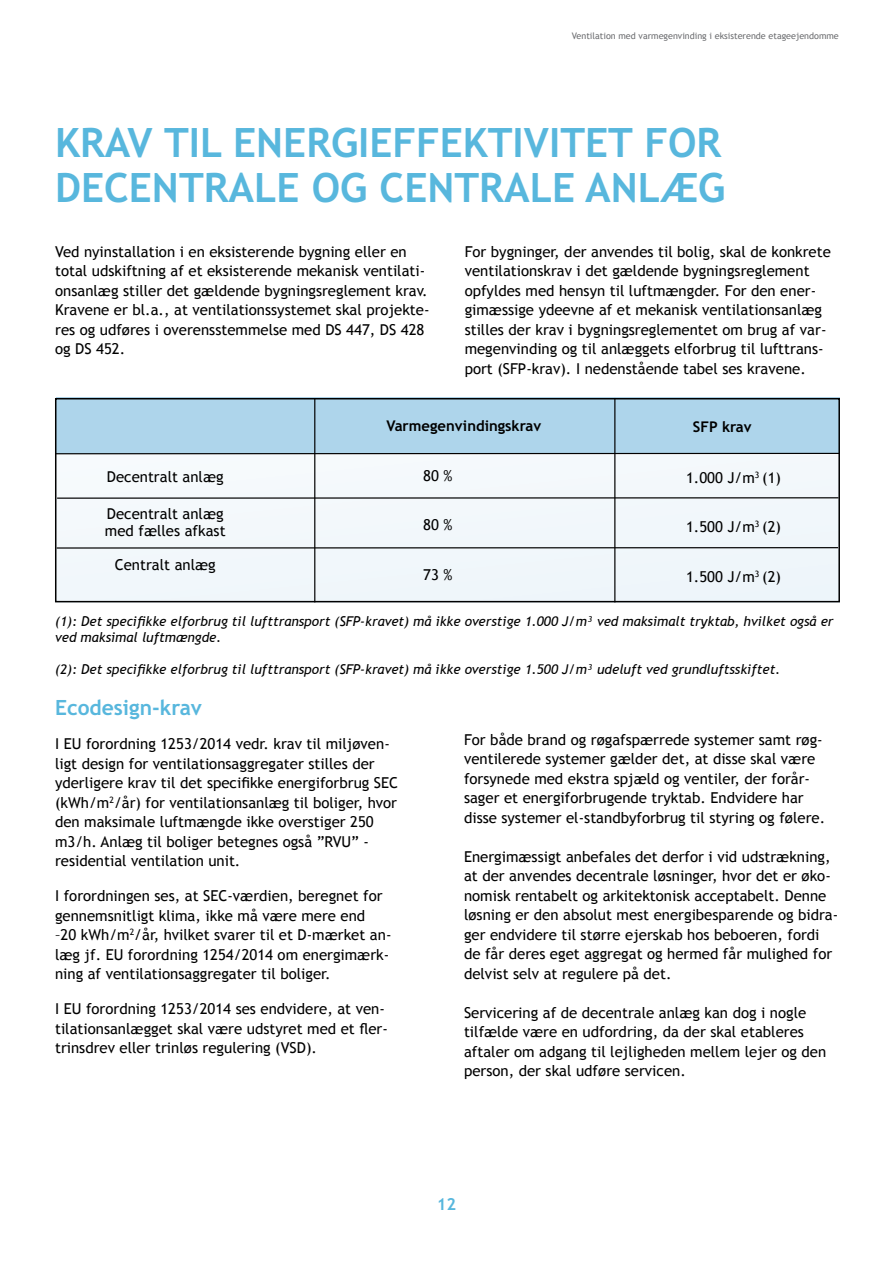
<style>
.page{position:relative;width:893px;height:1263px;background:#fff}
.page>*{position:absolute;margin:0;border:0;box-sizing:border-box;transform-origin:0 0}
.t1{font:700 40.5px "Trebuchet MS";color:#58b7dd}
.t2{font:700 21px "Trebuchet MS";color:#58b7dd}
.t3{font:700 16.5px "Trebuchet MS";color:#58b7dd}
.t4{font:15px/19.5px "Trebuchet MS";color:#000}
.t5{font:700 14.85px "Trebuchet MS";color:#000}
.t6{font:italic 13.5px/16.2px "Trebuchet MS";color:#000}
.t7{font:9px "Trebuchet MS";color:#6d6e71}
</style>
<div class="page">
<div style="left:56px;top:455px;width:784px;height:147px;background:#f2f7fb"></div>
<div style="left:57px;top:398px;width:783px;height:56px;background:#aed5eb"></div>
<div style="left:55px;top:398px;width:785px;height:204px;border:2px solid #000"></div>
<hr style="left:314px;top:398px;width:1px;height:204px;background:#000">
<hr style="left:614px;top:398px;width:1px;height:204px;background:#000">
<hr style="left:55px;top:453px;width:784px;height:1px;background:#000">
<hr style="left:57px;top:497px;width:781px;height:2px;background:#000">
<hr style="left:57px;top:547px;width:781px;height:2px;background:#000">
<p class="t7" style="left:572px;top:30px;width:268px">Ventilation med varmegenvinding i eksisterende etageejendomme</p>
<p class="t1" style="left:55px;top:118px;width:668px">KRAV TIL ENERGIEFFEKTIVITET FOR</p>
<p class="t1" style="left:55px;top:163px;width:672px">DECENTRALE OG CENTRALE ANLÆG</p>
<p class="t4" style="left:55px;top:242px;width:376px">Ved nyinstallation i en eksisterende bygning eller en total udskiftning af et eksisterende mekanisk ventilati&shy;onsanlæg stiller det gældende bygningsreglement krav.<br>Kravene er bl.a., at ventilationssystemet skal projekte&shy;res og udføres i overensstemmelse med DS 447, DS 428 og DS 452.</p>
<p class="t4" style="left:465px;top:242px;width:368px">For bygninger, der anvendes til bolig, skal de konkrete ventilationskrav i det gældende bygningsreglement opfyldes med hensyn til luftmængder. For den ener&shy;gimæssige ydeevne af et mekanisk ventilationsanlæg stilles der krav i bygningsreglementet om brug af var&shy;megenvinding og til anlæggets elforbrug til lufttrans&shy;port (SFP-krav). I nedenstående tabel ses kravene.</p>
<p class="t4" style="left:107px;top:467px;width:118px">Decentralt anlæg</p>
<p class="t4" style="left:107px;top:504px;width:118px">Decentralt anlæg</p>
<p class="t4" style="left:105px;top:521px;width:122px">med fælles afkast</p>
<p class="t4" style="left:115px;top:555px;width:102px">Centralt anlæg</p>
<p class="t5" style="left:387px;top:417px;width:156px">Varmegenvindingskrav</p>
<p class="t5" style="left:693px;top:418px;width:60px">SFP krav</p>
<p class="t4" style="left:423px;top:466px;width:31px">80 %</p>
<p class="t4" style="left:423px;top:515px;width:31px">80 %</p>
<p class="t4" style="left:423px;top:565px;width:31px">73 %</p>
<p class="t4" style="left:686px;top:468px;width:97px">1.000 J/m<sup>3</sup> (1)</p>
<p class="t4" style="left:686px;top:517px;width:97px">1.500 J/m<sup>3</sup> (2)</p>
<p class="t4" style="left:686px;top:567px;width:97px">1.500 J/m<sup>3</sup> (2)</p>
<p class="t6" style="left:55px;top:613px;width:780px">(1): Det specifikke elforbrug til lufttransport (SFP-kravet) må ikke overstige 1.000 J/m³ ved maksimalt tryktab, hvilket også er ved maksimal luftmængde.</p>
<p class="t6" style="left:55px;top:661px;width:727px">(2): Det specifikke elforbrug til lufttransport (SFP-kravet) må ikke overstige 1.500 J/m³ udeluft ved grundluftsskiftet.</p>
<p class="t2" style="left:55px;top:694px;width:148px">Ecodesign-krav</p>
<p class="t4" style="left:55px;top:734px;width:345px">I EU forordning 1253/2014 vedr. krav til miljøven&shy;ligt design for ventilationsaggregater stilles der yderligere krav til det specifikke energiforbrug SEC (kWh/m<sup>2</sup>/år) for ventilationsanlæg til boliger, hvor den maksimale luftmængde ikke overstiger 250 m3/h. Anlæg til boliger betegnes også ”RVU” - residential ventilation unit.</p>
<p class="t4" style="left:55px;top:886px;width:338px">I forordningen ses, at SEC-værdien, beregnet for gennemsnitligt klima, ikke må være mere end<br>–20 kWh/m<sup>2</sup>/år, hvilket svarer til et D-mærket an&shy;læg jf. EU forordning 1254/2014 om energimærk&shy;ning af ventilationsaggregater til boliger.</p>
<p class="t4" style="left:55px;top:999px;width:334px">I EU forordning 1253/2014 ses endvidere, at ven&shy;tilationsanlægget skal være udstyret med et fler&shy;trinsdrev eller trinløs regulering (VSD).</p>
<p class="t4" style="left:464px;top:730px;width:363px">For både brand og røgafspærrede systemer samt røg&shy;ventilerede systemer gælder det, at disse skal være forsynede med ekstra spjæld og ventiler, der forår&shy;sager et energiforbrugende tryktab. Endvidere har disse systemer el-standbyforbrug til styring og følere.</p>
<p class="t4" style="left:464px;top:847px;width:376px">Energimæssigt anbefales det derfor i vid udstrækning, at der anvendes decentrale løsninger, hvor det er øko&shy;nomisk rentabelt og arkitektonisk acceptabelt. Denne løsning er den absolut mest energibesparende og bidra&shy;ger endvidere til større ejerskab hos beboeren, fordi de får deres eget aggregat og hermed får mulighed for delvist selv at regulere på det.</p>
<p class="t4" style="left:464px;top:1003px;width:364px">Servicering af de decentrale anlæg kan dog i nogle tilfælde være en udfordring, da der skal etableres aftaler om adgang til lejligheden mellem lejer og den person, der skal udføre servicen.</p>
<p class="t3" style="left:437px;top:1194px;width:21px">12</p>
</div>
